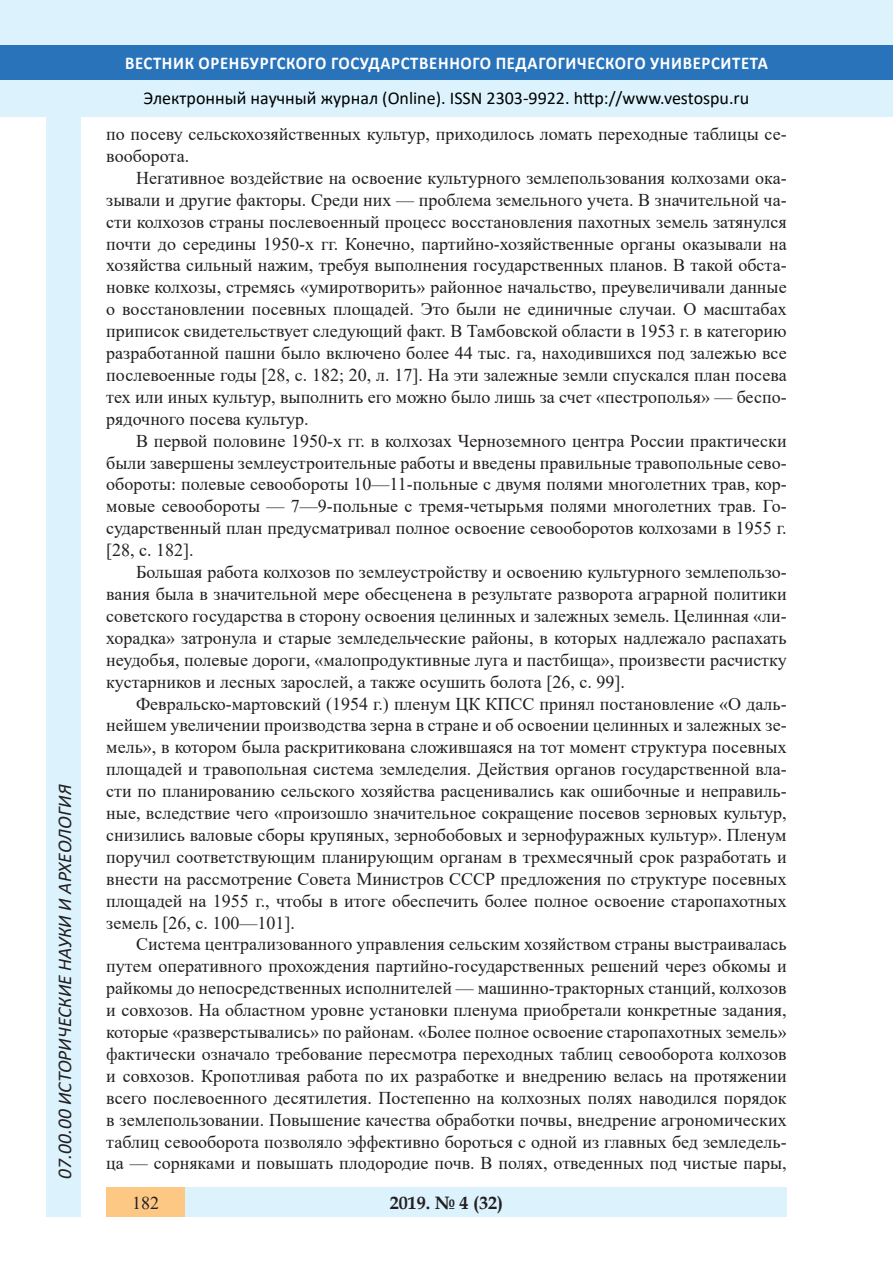
<style>
.page{position:relative;width:893px;height:1263px;background:#fff}
.page>*{position:absolute;margin:0;border:0;box-sizing:border-box;transform-origin:0 0}
.t1{font:italic 19.5px "Calibri";color:#231f20}
.Стиль2{font:18px/21.9px "Times New Roman";color:#231f20;text-align:justify}
.t2{font:18px "Calibri";color:#000}
.t3{font:700 18px "Calibri";letter-spacing:.04em;color:#fff;scale:.93 1}
.t4{font:700 18px "Book Antiqua";color:#231f20}
</style>
<div class="page">
<div style="left:0;top:0;width:893px;height:116px;background:#dcf2fc"></div>
<div style="left:0;top:45px;width:893px;height:34px;background:#2873ba"></div>
<div style="left:106px;top:1188px;width:681px;height:29px;background:#dcf2fc"></div>
<div style="left:106px;top:1188px;width:79px;height:29px;background:#fdc784"></div>
<div style="left:47px;top:116px;width:34px;height:1101px;background:#dcf2fc"></div>
<p class="t1" style="left:51px;top:1179px;width:395px;rotate:-90deg">07.00.00 ИСТОРИЧЕСКИЕ НАУКИ И АРХЕОЛОГИЯ</p>
<p class="t1" style="left:51px;top:1105px;width:206px;rotate:-90deg">БИОЛОГИЧЕСКИЕ НАУКИ</p>
<p class="t1" style="left:51px;top:1169px;width:11px;rotate:-90deg">3</p>
<p class="t3" style="left:125px;top:50px;width:693px">ВЕСТНИК ОРЕНБУРГСКОГО ГОСУДАРСТВЕННОГО ПЕДАГОГИЧЕСКОГО УНИВЕРСИТЕТА</p>
<p class="t2" style="left:144px;top:85px;width:607px">Электронный научный журнал (Online). ISSN 2303-9922. http://www.vestospu.ru</p>
<p class="t2" style="left:583px;top:85px;width:13px">t</p>
<p class="t2" style="left:583px;top:85px;width:13px">t</p>
<p class="Стиль2" style="left:106px;top:122px;width:682px">по посеву сельскохозяйственных культур, приходилось ломать переходные таблицы се&shy;вооборота.</p>
<p class="Стиль2" style="left:106px;top:166px;width:682px;text-indent:30px">Негативное воздействие на освоение культурного землепользования колхозами ока&shy;зывали и другие факторы. Среди них — проблема земельного учета. В значительной ча&shy;сти колхозов страны послевоенный процесс восстановления пахотных земель затянулся почти до середины 1950-х гг. Конечно, партийно-хозяйственные органы оказывали на хозяйства сильный нажим, требуя выполнения государственных планов. В такой обста&shy;новке колхозы, стремясь «умиротворить» районное начальство, преувеличивали данные о восстановлении посевных площадей. Это были не единичные случаи. О масштабах приписок свидетельствует следующий факт. В Тамбовской области в 1953 г. в категорию разработанной пашни было включено более 44 тыс. га, находившихся под залежью все послевоенные годы [28, с. 182; 20, л. 17]. На эти залежные земли спускался план посева тех или иных культур, выполнить его можно было лишь за счет «пестрополья» — беспо&shy;рядочного посева культур.</p>
<p class="Стиль2" style="left:106px;top:429px;width:682px;text-indent:30px">В первой половине 1950-х гг. в колхозах Черноземного центра России практически были завершены землеустроительные работы и введены правильные травопольные сево&shy;обороты: полевые севообороты 10—11-польные с двумя полями многолетних трав, кор&shy;мовые севообороты — 7—9-польные с тремя-четырьмя полями многолетних трав. Го&shy;сударственный план предусматривал полное освоение севооборотов колхозами в 1955 г. [28, с. 182].</p>
<p class="Стиль2" style="left:106px;top:560px;width:682px;text-indent:30px">Большая работа колхозов по землеустройству и освоению культурного землепользо&shy;вания была в значительной мере обесценена в результате разворота аграрной политики советского государства в сторону освоения целинных и залежных земель. Целинная «ли&shy;хорадка» затронула и старые земледельческие районы, в которых надлежало распахать неудобья, полевые дороги, «малопродуктивные луга и пастбища», произвести расчистку кустарников и лесных зарослей, а также осушить болота [26, с. 99].</p>
<p class="Стиль2" style="left:106px;top:692px;width:682px;text-indent:30px">Февральско-мартовский (1954 г.) пленум ЦК КПСС принял постановление «О даль&shy;нейшем увеличении производства зерна в стране и об освоении целинных и залежных зе&shy;мель», в котором была раскритикована сложившаяся на тот момент структура посевных площадей и травопольная система земледелия. Действия органов государственной вла&shy;сти по планированию сельского хозяйства расценивались как ошибочные и неправиль&shy;ные, вследствие чего «произошло значительное сокращение посевов зерновых культур, снизились валовые сборы крупяных, зернобобовых и зернофуражных культур». Пленум поручил соответствующим планирующим органам в трехмесячный срок разработать и внести на рассмотрение Совета Министров СССР предложения по структуре посевных площадей на 1955 г., чтобы в итоге обеспечить более полное освоение старопахотных земель [26, с. 100—101].</p>
<p class="Стиль2" style="left:106px;top:933px;width:682px;text-indent:30px">Система централизованного управления сельским хозяйством страны выстраивалась путем оперативного прохождения партийно-государственных решений через обкомы и райкомы до непосредственных исполнителей — машинно-тракторных станций, колхозов и совхозов. На областном уровне установки пленума приобретали конкретные задания, которые «разверстывались» по районам. «Более полное освоение старопахотных земель» фактически означало требование пересмотра переходных таблиц севооборота колхозов и совхозов. Кропотливая работа по их разработке и внедрению велась на протяжении всего послевоенного десятилетия. Постепенно на колхозных полях наводился порядок в землепользовании. Повышение качества обработки почвы, внедрение агрономических таблиц севооборота позволяло эффективно бороться с одной из главных бед земледель&shy;ца — сорняками и повышать плодородие почв. В полях, отведенных под чистые пары,</p>
<p class="t4" style="left:390px;top:1190px;width:115px">2019. № 4 (32)</p>
<p class="Стиль2" style="left:132px;top:1191px;width:28px">182</p>
<p class="t4" style="left:460px;top:1190px;width:39px">2 6</p>
<p class="t4" style="left:417px;top:1190px;width:10px">8</p>
<p class="t4" style="left:460px;top:1190px;width:39px">1 25</p>
</div>
